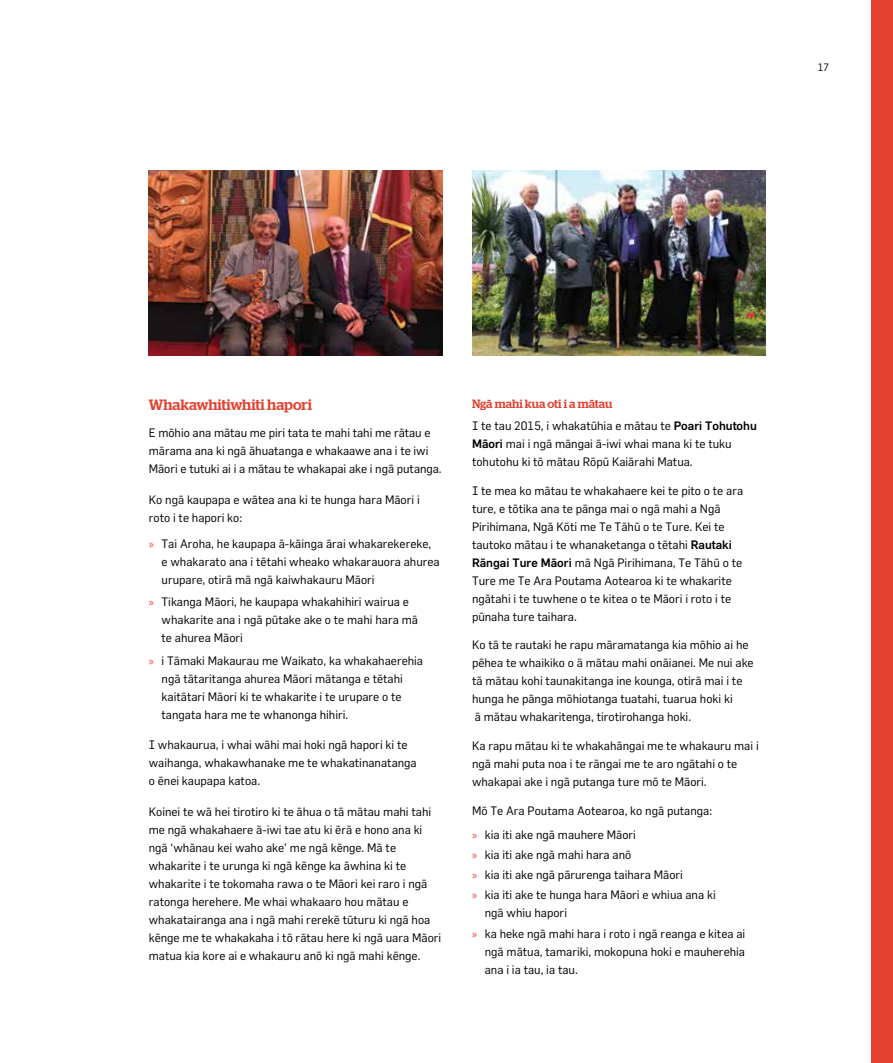
<style>
.page{position:relative;width:893px;height:1063px;background:#fff}
.page>*{position:absolute;margin:0;border:0;box-sizing:border-box;transform-origin:0 0}
.t1{font:500 15px "Stag";color:#e44131}
.t2{font:12px/18px "Flama Maori";color:#000}
.t3{font:500 12px "Stag";color:#e44131}
.t4{font:10.5px "Flama";color:#000}
.s1{font-family:"Myriad Pro";color:#e44131}
.s2{font-weight:500}
</style>
<div class="page">
<img style="left:472px;top:170px;width:293px;height:186px">
<img style="left:149px;top:170px;width:293px;height:186px">
<div style="left:872px;top:0;width:21px;height:1063px;background:#e44131"></div>
<p class="t4" style="left:818px;top:61px;width:13px">17</p>
<p class="t1" style="left:149px;top:396px;width:165px">Whakawhitiwhiti hapori</p>
<p class="t2" style="left:149px;top:423px;width:294px">E möhio ana mätau me piri tata te mahi tahi me rätau e märama ana ki ngä ähuatanga e whakaawe ana i te iwi<br>Mäori e tutuki ai i a mätau te whakapai ake i ngä putanga.</p>
<p class="t2" style="left:149px;top:490px;width:272px">Ko ngä kaupapa e wätea ana ki te hunga hara Mäori i roto i te hapori ko:</p>
<p class="t2" style="left:162px;top:535px;width:280px;text-indent:-13px"><span class="s1">»</span> Tai Aroha, he kaupapa ä-käinga ärai whakarekereke, e whakarato ana i tëtahi wheako whakarauora ahurea urupare, otirä mä ngä kaiwhakauru Mäori</p>
<p class="t2" style="left:162px;top:593px;width:258px;text-indent:-13px"><span class="s1">»</span> Tikanga Mäori, he kaupapa whakahihiri wairua e whakarite ana i ngä pütake ake o te mahi hara mä te ahurea Mäori</p>
<p class="t2" style="left:162px;top:651px;width:263px;text-indent:-13px"><span class="s1">»</span> i Tämaki Makaurau me Waikato, ka whakahaerehia ngä tätaritanga ahurea Mäori mätanga e tëtahi kaitätari Mäori ki te whakarite i te urupare o te tangata hara me te whanonga hihiri.</p>
<p class="t2" style="left:149px;top:736px;width:269px">I whakaurua, i whai wähi mai hoki ngä hapori ki te waihanga, whakawhanake me te whakatinanatanga o ënei kaupapa katoa.</p>
<p class="t2" style="left:149px;top:803px;width:294px">Koinei te wä hei tirotiro ki te ähua o tä mätau mahi tahi me ngä whakahaere ä-iwi tae atu ki ërä e hono ana ki ngä ‘whänau kei waho ake’ me ngä kënge. Mä te whakarite i te urunga ki ngä kënge ka äwhina ki te whakarite i te tokomaha rawa o te Mäori kei raro i ngä ratonga herehere. Me whai whakaaro hou mätau e whakatairanga ana i ngä mahi rerekë tüturu ki ngä hoa kënge me te whakakaha i tö rätau here ki ngä uara Mäori matua kia kore ai e whakauru anö ki ngä mahi kënge.</p>
<p class="t3" style="left:472px;top:397px;width:142px">Ngā mahi kua oti i a mātau</p>
<p class="t2" style="left:472px;top:417px;width:286px">I te tau 2015, i whakatühia e mätau te <span class="s2">Poari Tohutohu<br>Mäori</span> mai i ngä mängai ä-iwi whai mana ki te tuku tohutohu ki tö mätau Röpü Kaiärahi Matua.</p>
<p class="t2" style="left:472px;top:481px;width:273px">I te mea ko mätau te whakahaere kei te pito o te ara ture, e tötika ana te pänga mai o ngä mahi a Ngä Pirihimana, Ngä Köti me Te Tähü o te Ture. Kei te tautoko mätau i te whanaketanga o tëtahi <span class="s2">Rautaki Rängai Ture Mäori</span> mä Ngä Pirihimana, Te Tähü o te Ture me Te Ara Poutama Aotearoa ki te whakarite ngätahi i te tuwhene o te kitea o te Mäori i roto i te pünaha ture taihara.</p>
<p class="t2" style="left:472px;top:636px;width:283px">Ko tä te rautaki he rapu märamatanga kia möhio ai he pëhea te whaikiko o ä mätau mahi onäianei. Me nui ake tä mätau kohi taunakitanga ine kounga, otirä mai i te hunga he pänga möhiotanga tuatahi, tuarua hoki ki<br>ä mätau whakaritenga, tirotirohanga hoki.</p>
<p class="t2" style="left:472px;top:737px;width:288px">Ka rapu mätau ki te whakahängai me te whakauru mai i ngä mahi puta noa i te rängai me te aro ngätahi o te whakapai ake i ngä putanga ture mö te Mäori.</p>
<p class="t2" style="left:472px;top:798px;width:242px;line-height:24.5px">Mö Te Ara Poutama Aotearoa, ko ngä putanga: <span class="s1">»</span> kia iti ake ngä mauhere Mäori</p>
<p class="t2" style="left:472px;top:845px;width:245px;line-height:20.1px"><span class="s1">»</span> kia iti ake ngä mahi hara anö<br><span class="s1">»</span> kia iti ake ngä pärurenga taihara Mäori<br><span class="s1">»</span> kia iti ake te hunga hara Mäori e whiua ana ki</p>
<p class="t2" style="left:472px;top:903px;width:275px;line-height:20.1px;text-indent:13px">ngä whiu hapori<br><span class="s1">»</span> ka heke ngä mahi hara i roto i ngä reanga e kitea ai</p>
<p class="t2" style="left:485px;top:942px;width:262px">ngä mätua, tamariki, mokopuna hoki e mauherehia ana i ia tau, ia tau.</p>
</div>
